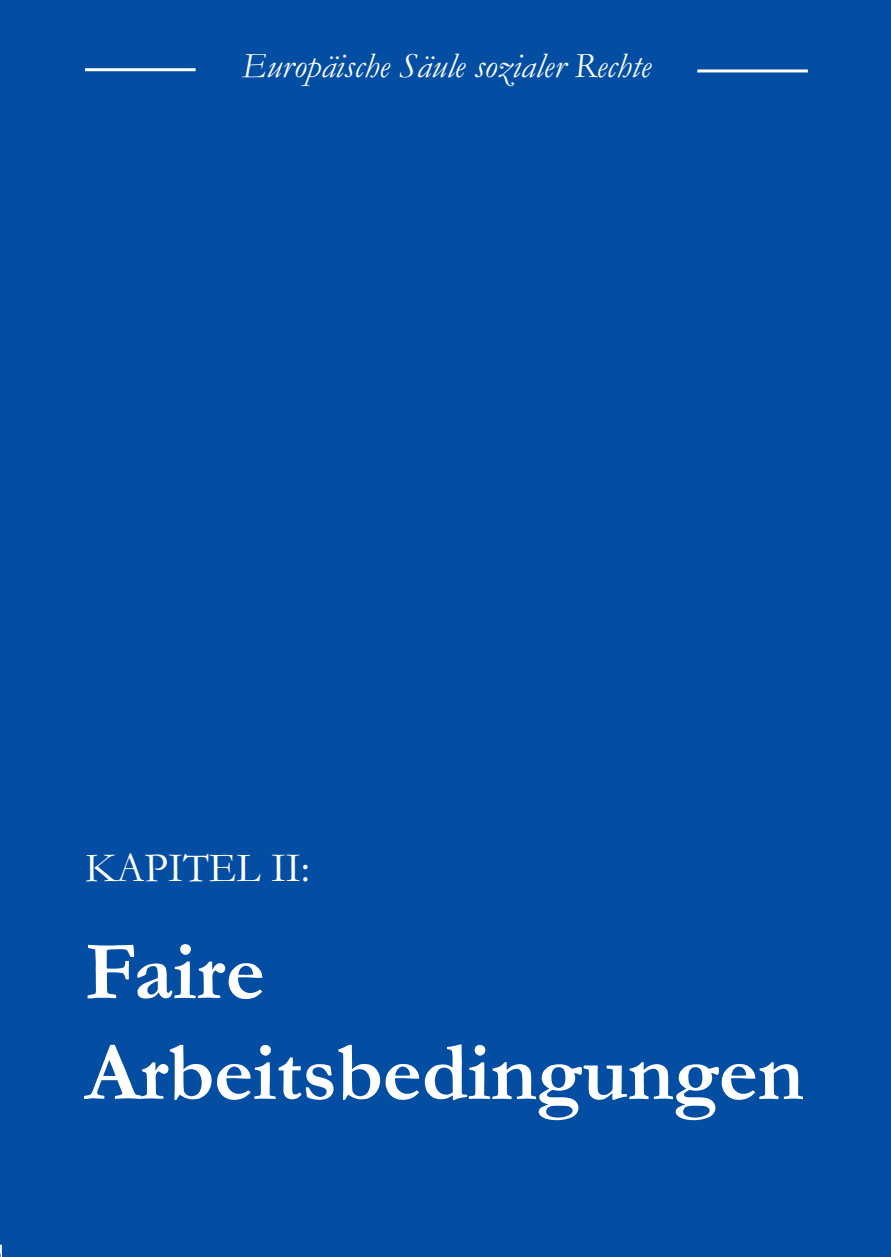
<style>
.page{position:relative;width:891px;height:1257px;background:#034ea2}
.page>*{position:absolute;margin:0;border:0;box-sizing:border-box;transform-origin:0 0}
.t1{font:700 84px/100.8px "Garamond";letter-spacing:-.005em;color:#fff}
.t2{font:42px "Garamond";color:#fff}
.t3{font:italic 36px "Garamond";color:#fff}
</style>
<div class="page">
<hr style="left:697px;top:69px;width:111px;height:3px;background:#fff">
<hr style="left:85px;top:68px;width:111px;height:3px;background:#fff">
<svg style="left:0;top:1245px;width:2px;height:12px"></svg>
<p class="t3" style="left:242px;top:43px;width:411px">Europäische Säule sozialer Rechte</p>
<p class="t2" style="left:85px;top:853px;width:226px">KAPITEL II:</p>
<h1 class="t1" style="left:85px;top:928px;width:721px">Faire<br>Arbeitsbedingungen</h1>
</div>
